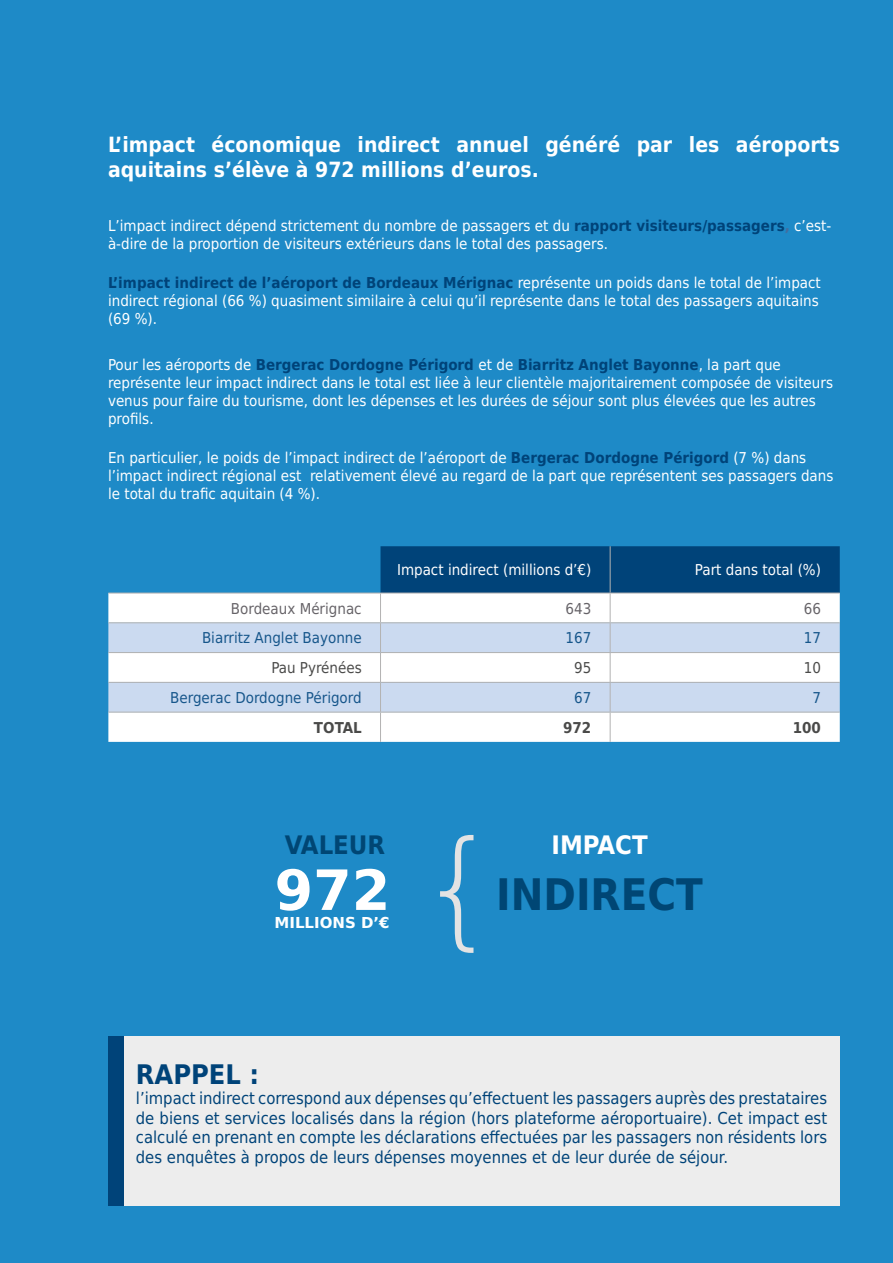
<style>
.page{position:relative;width:893px;height:1263px;background:#1e8ac7}
.page>*{position:absolute;margin:0;border:0;box-sizing:border-box;transform-origin:0 0}
.t1{font:700 55.5px "DejaVu Sans";color:#fff}
.t2{font:700 43.5px "DejaVu Sans Condensed";color:#004674}
.t3{font:700 27px "DejaVu Sans Condensed";color:#004379}
.t4{font:700 25.5px "DejaVu Sans Condensed";color:#004674}
.t5{font:700 25.5px "DejaVu Sans Condensed";color:#fff}
.t6{font:700 21px/25.2px "DejaVu Sans Condensed";color:#fff}
.t7{font:16.5px/19.8px "DejaVu Sans Condensed";color:#004379;text-align:justify}
.t8{font:15px/18px "DejaVu Sans Condensed";color:#fff}
.t9{font:15px "DejaVu Sans Condensed";color:#16568b}
.t10{font:15px "DejaVu Sans Condensed";color:#666368}
.t11{font:15px "DejaVu Sans Condensed";color:#4a4a49}
.t12{font:700 15px "DejaVu Sans Condensed";color:#4a4a49}
.t13{font:700 15px "DejaVu Sans";color:#fff}
.s1{font-weight:700;color:#004379}
.s2{font-weight:700;color:#446d9e}
</style>
<div class="page">
<div style="left:108px;top:594px;width:732px;height:148px;background:#fff"></div>
<svg style="left:108px;top:623px;width:272px;height:89px;background:#dbe5f4"></svg>
<hr style="left:108px;top:593px;width:272px;height:1px;background:#b3b2b2">
<hr style="left:380px;top:712px;width:1px;height:30px;background:#b3b2b2">
<hr style="left:610px;top:712px;width:1px;height:30px;background:#b3b2b2">
<svg style="left:380px;top:546px;width:460px;height:166px;background:#a2bbd2"></svg>
<hr style="left:108px;top:622px;width:272px;height:1px;background:#b3b2b2">
<hr style="left:380px;top:622px;width:230px;height:1px;background:#b3b2b2">
<hr style="left:610px;top:622px;width:230px;height:1px;background:#b3b2b2">
<hr style="left:108px;top:652px;width:272px;height:1px;background:#b3b2b2">
<hr style="left:380px;top:652px;width:230px;height:1px;background:#b3b2b2">
<hr style="left:610px;top:652px;width:230px;height:1px;background:#b3b2b2">
<hr style="left:108px;top:682px;width:272px;height:1px;background:#b3b2b2">
<hr style="left:380px;top:682px;width:230px;height:1px;background:#b3b2b2">
<hr style="left:610px;top:682px;width:230px;height:1px;background:#b3b2b2">
<hr style="left:108px;top:712px;width:272px;height:1px;background:#b3b2b2">
<hr style="left:380px;top:712px;width:230px;height:1px;background:#b3b2b2">
<hr style="left:610px;top:712px;width:230px;height:1px;background:#b3b2b2">
<div style="left:108px;top:1036px;width:732px;height:170px;background:#ededed"></div>
<svg style="left:440px;top:835px;width:33px;height:118px"></svg>
<div style="left:108px;top:1036px;width:15px;height:170px;background:#004379"></div>
<h3 class="t6" style="left:108px;top:132px;width:733px">L’impact économique indirect annuel généré par les aéroports aquitains s’élève à 972 millions d’euros.</h3>
<p class="t8" style="left:108px;top:216px;width:725px">L’impact indirect dépend strictement du nombre de passagers et du <span class="s1">rapport visiteurs/passagers</span><span class="s2">,</span> c’est&shy;à-dire de la proportion de visiteurs extérieurs dans le total des passagers.</p>
<p class="t8" style="left:108px;top:273px;width:714px"><span class="s1">L’impact indirect de l’aéroport de Bordeaux Mérignac</span> représente un poids dans le total de l’impact indirect régional (66 %) quasiment similaire à celui qu’il représente dans le total des passagers aquitains (69 %).</p>
<p class="t8" style="left:108px;top:355px;width:727px">Pour les aéroports de <span class="s1">Bergerac Dordogne Périgord</span> et de <span class="s1">Biarritz Anglet Bayonne</span>, la part que représente leur impact indirect dans le total est liée à leur clientèle majoritairement composée de visiteurs venus pour faire du tourisme, dont les dépenses et les durées de séjour sont plus élevées que les autres profils.</p>
<p class="t8" style="left:108px;top:448px;width:727px">En particulier, le poids de l’impact indirect de l’aéroport de <span class="s1">Bergerac Dordogne Périgord</span> (7 %) dans l’impact indirect régional est relativement élevé au regard de la part que représentent ses passagers dans le total du trafic aquitain (4 %).</p>
<p class="t8" style="left:397px;top:561px;width:196px">Impact indirect (millions d’€)</p>
<p class="t8" style="left:695px;top:561px;width:128px">Part dans total (%)</p>
<p class="t10" style="left:231px;top:596px;width:132px">Bordeaux Mérignac</p>
<p class="t10" style="left:566px;top:596px;width:27px">643</p>
<p class="t10" style="left:804px;top:596px;width:19px">66</p>
<p class="t9" style="left:202px;top:626px;width:161px">Biarritz Anglet Bayonne</p>
<p class="t9" style="left:566px;top:626px;width:27px">167</p>
<p class="t9" style="left:804px;top:626px;width:19px">17</p>
<p class="t11" style="left:271px;top:656px;width:92px">Pau Pyrénées</p>
<p class="t11" style="left:574px;top:656px;width:19px">95</p>
<p class="t11" style="left:804px;top:656px;width:19px">10</p>
<p class="t9" style="left:170px;top:685px;width:193px">Bergerac Dordogne Périgord</p>
<p class="t9" style="left:574px;top:685px;width:19px">67</p>
<p class="t9" style="left:812px;top:685px;width:10px">7</p>
<p class="t12" style="left:314px;top:715px;width:49px">TOTAL</p>
<p class="t12" style="left:563px;top:715px;width:30px">972</p>
<p class="t12" style="left:793px;top:715px;width:30px">100</p>
<h3 class="t4" style="left:285px;top:824px;width:102px">VALEUR</h3>
<h3 class="t5" style="left:552px;top:824px;width:98px">IMPACT</h3>
<h1 class="t1" style="left:274px;top:845px;width:117px">972</h1>
<p class="t13" style="left:274px;top:910px;width:117px">MILLIONS D’€</p>
<h2 class="t2" style="left:496px;top:859px;width:208px">INDIRECT</h2>
<h3 class="t3" style="left:136px;top:1052px;width:125px">RAPPEL :</h3>
<p class="t7" style="left:136px;top:1088px;width:693px">l’impact indirect correspond aux dépenses qu’effectuent les passagers auprès des prestataires de biens et services localisés dans la région (hors plateforme aéroportuaire). Cet impact est calculé en prenant en compte les déclarations effectuées par les passagers non résidents lors des enquêtes à propos de leurs dépenses moyennes et de leur durée de séjour.</p>
</div>
